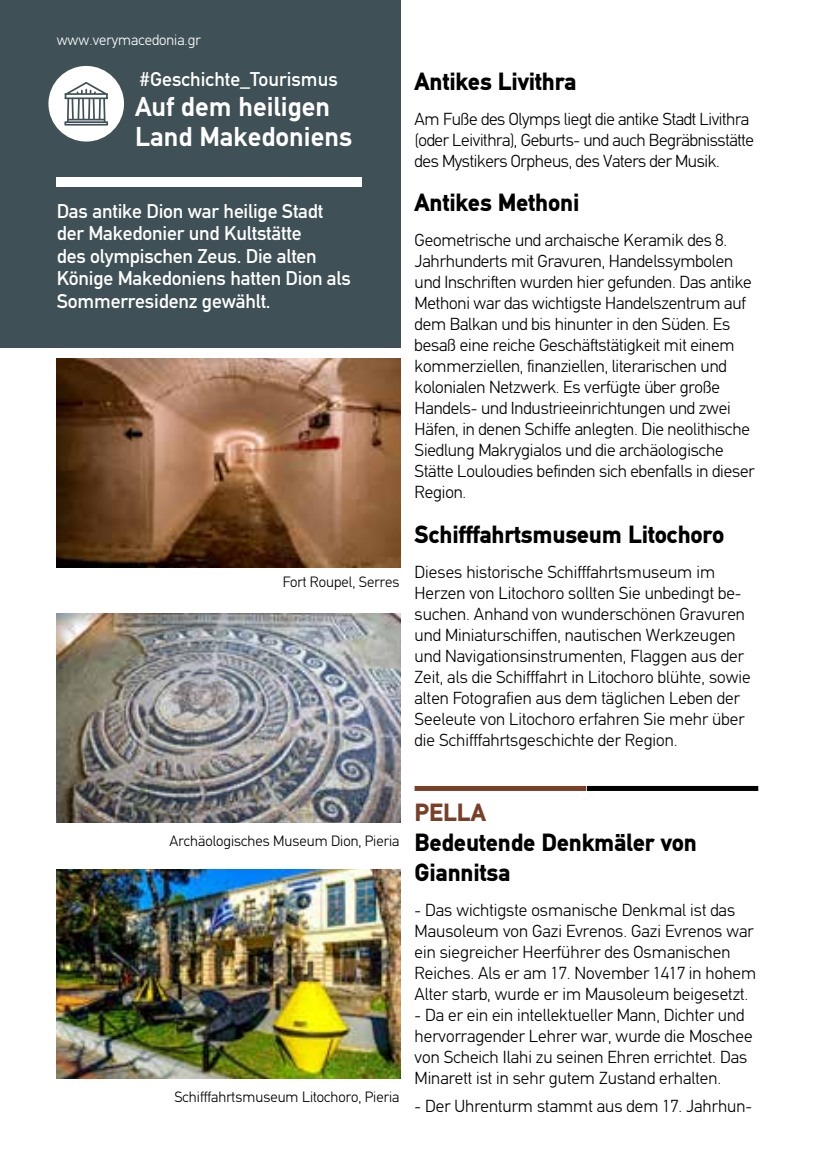
<style>
.page{position:relative;width:815px;height:1170px;background:#fff}
.page>*{position:absolute;margin:0;border:0;box-sizing:border-box;transform-origin:0 0}
.t1{font:700 27.5px/30px "PF Din Text";color:#fff}
.t2{font:900 25px/30px "PF Din Text";letter-spacing:-.01em;color:#000}
.t3{font:900 25px "PF Din Text";color:#794029}
.t4{font:500 20px/22.5px "PF Din Text";letter-spacing:-.01em;color:#fff}
.t5{font:300 17.5px/21px "PF Din Text";color:#000}
.t6{font:300 17.5px/21px "PF Din Text";letter-spacing:-.02em;color:#000}
.t7{font:300 15px "PF Din Text";color:#000}
.t8{font:300 15px "PF Din Text";color:#fff}
</style>
<div class="page">
<div style="left:415px;top:785px;width:171px;height:5px;background:#794029"></div>
<div style="left:587px;top:785px;width:171px;height:5px;background:#000"></div>
<div style="left:0;top:0;width:400px;height:347px;background:#3f5157"></div>
<div style="left:48px;top:66px;width:76px;height:75px;background:#fff;border-radius:50%"></div>
<div style="left:57px;top:177px;width:305px;height:10px;background:#fff"></div>
<img style="left:57px;top:358px;width:343px;height:209px">
<img style="left:57px;top:613px;width:343px;height:209px">
<img style="left:57px;top:869px;width:343px;height:209px">
<svg style="left:64px;top:82px;width:44px;height:44px"></svg>
<p class="t8" style="left:57px;top:31px;width:146px">www.verymacedonia.gr</p>
<p class="t4" style="left:140px;top:68px;width:199px">#Geschichte_Tourismus</p>
<h1 class="t1" style="left:135px;top:92px;width:219px">Auf dem heiligen<br>Land Makedoniens</h1>
<p class="t4" style="left:57px;top:200px;width:296px">Das antike Dion war heilige Stadt der Makedonier und Kultstätte<br>des olympischen Zeus. Die alten<br>Könige Makedoniens hatten Dion als<br>Sommerresidenz gewählt.</p>
<p class="t7" style="left:283px;top:573px;width:118px">Fort Roupel, Serres</p>
<h2 class="t2" style="left:415px;top:66px;width:163px">Antikes Livithra</h2>
<p class="t6" style="left:415px;top:108px;width:341px">Am Fuße des Olymps liegt die antike Stadt Livithra (oder Leivithra), Geburts- und auch Begräbnisstätte des Mystikers Orpheus, des Vaters der Musik.</p>
<h2 class="t2" style="left:415px;top:187px;width:166px">Antikes Methoni</h2>
<p class="t5" style="left:415px;top:230px;width:342px">Geometrische und archaische Keramik des 8.<br>Jahrhunderts mit Gravuren, Handelssymbolen und Inschriften wurden hier gefunden. Das antike Methoni war das wichtigste Handelszentrum auf dem Balkan und bis hinunter in den Süden. Es besaß eine reiche Geschäftstätigkeit mit einem kommerziellen, finanziellen, literarischen und kolonialen Netzwerk. Es verfügte über große Handels- und Industrieeinrichtungen und zwei Häfen, in denen Schiffe anlegten. Die neolithische Siedlung Makrygialos und die archäologische Stätte Louloudies befinden sich ebenfalls in dieser Region.</p>
<h2 class="t2" style="left:415px;top:518px;width:311px">Schifffahrtsmuseum Litochoro</h2>
<p class="t5" style="left:415px;top:561px;width:338px">Dieses historische Schifffahrtsmuseum im Herzen von Litochoro sollten Sie unbedingt be&shy;suchen. Anhand von wunderschönen Gravuren und Miniaturschiffen, nautischen Werkzeugen und Navigationsinstrumenten, Flaggen aus der Zeit, als die Schifffahrt in Litochoro blühte, sowie alten Fotografien aus dem täglichen Leben der Seeleute von Litochoro erfahren Sie mehr über die Schifffahrtsgeschichte der Region.</p>
<p class="t7" style="left:170px;top:831px;width:231px">Archäologisches Museum Dion, Pieria</p>
<p class="t7" style="left:174px;top:1087px;width:226px">Schifffahrtsmuseum Litochoro, Pieria</p>
<h2 class="t3" style="left:415px;top:797px;width:73px">PELLA</h2>
<h2 class="t2" style="left:415px;top:827px;width:284px">Bedeutende Denkmäler von<br>Giannitsa</h2>
<p class="t5" style="left:415px;top:899px;width:343px">- Das wichtigste osmanische Denkmal ist das Mausoleum von Gazi Evrenos. Gazi Evrenos war ein siegreicher Heerführer des Osmanischen Reiches. Als er am 17. November 1417 in hohem Alter starb, wurde er im Mausoleum beigesetzt.</p>
<p class="t5" style="left:415px;top:1004px;width:339px">- Da er ein ein intellektueller Mann, Dichter und hervorragender Lehrer war, wurde die Moschee von Scheich Ilahi zu seinen Ehren errichtet. Das Minarett ist in sehr gutem Zustand erhalten.</p>
<p class="t5" style="left:415px;top:1095px;width:339px">- Der Uhrenturm stammt aus dem 17. Jahrhun-</p>
</div>
